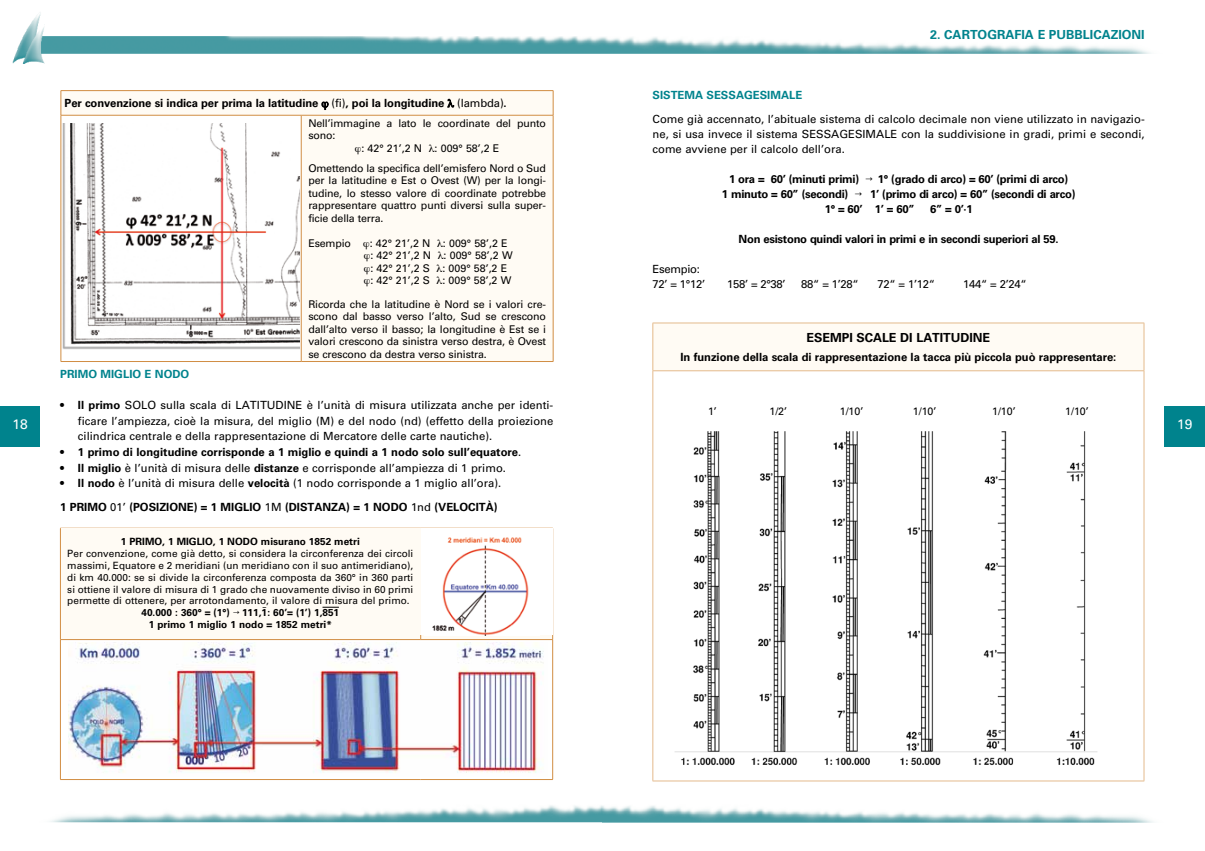
<style>
.page{position:relative;width:1205px;height:851px;background:#fff}
.page>*{position:absolute;margin:0;border:0;box-sizing:border-box;transform-origin:0 0}
.t1{font:13.75px "Univers";color:#fff}
.t2{font:700 12.5px "Univers";color:#00838d}
.t3{font:700 12.5px "Univers";letter-spacing:-.005em;color:#000}
.t4{font:700 11.25px/23.1px "Univers";letter-spacing:-.01em;color:#000}
.t5{font:11.25px/15px "Univers";color:#000;text-align:justify}
.t6{font:700 11.25px "Univers";color:#00838d}
.t7{font:11.25px/15px "Univers";letter-spacing:-.025em;color:#000}
.t8{font:10.75px "Univers";letter-spacing:-.005em;color:#000}
.t9{font:10.62px/12.5px "Univers";letter-spacing:-.015em;color:#000;text-align:justify}
.t10{font:10px/11.9px "Univers";color:#000;text-align:justify}
.t11{font:700 10px/11.9px "Univers";color:#000;text-align:center}
.s1{font-weight:400}
.s2{font-family:"Letter Gothic Std";font-style:italic}
.s3{font-weight:700}
</style>
<div class="page">
<img style="left:12px;top:12px;width:1139px;height:52px">
<img style="left:50px;top:805px;width:552px;height:18px">
<div style="left:1165px;top:406px;width:40px;height:40px;background:#00838d"></div>
<div style="left:0;top:406px;width:40px;height:40px;background:#00838d"></div>
<svg style="left:602px;top:806px;width:551px;height:17px"></svg>
<div style="left:62px;top:91px;width:491px;height:270px;background:#fffbf4"></div>
<div style="left:61px;top:115px;width:240px;height:246px;background:#fff"></div>
<hr style="left:61px;top:90px;width:240px;height:1px;background:#d18d43">
<svg style="left:61px;top:91px;width:1px;height:24px"></svg>
<hr style="left:301px;top:90px;width:252px;height:1px;background:#d18d43">
<svg style="left:553px;top:91px;width:1px;height:24px"></svg>
<hr style="left:61px;top:115px;width:240px;height:1px;background:#d18d43">
<hr style="left:61px;top:115px;width:1px;height:246px;background:#d18d43">
<hr style="left:301px;top:115px;width:252px;height:1px;background:#d18d43">
<hr style="left:301px;top:115px;width:1px;height:246px;background:#d18d43">
<hr style="left:553px;top:115px;width:1px;height:246px;background:#d18d43">
<hr style="left:61px;top:361px;width:240px;height:1px;background:#d18d43">
<hr style="left:301px;top:361px;width:252px;height:1px;background:#d18d43">
<img style="left:62px;top:123px;width:238px;height:227px">
<hr style="left:61px;top:635px;width:491px;height:4px;background:#fffbf4">
<hr style="left:60px;top:528px;width:1px;height:111px;background:#d18d43">
<hr style="left:420px;top:528px;width:1px;height:111px;background:#d18d43">
<hr style="left:552px;top:528px;width:1px;height:111px;background:#d18d43">
<hr style="left:60px;top:639px;width:361px;height:1px;background:#d18d43">
<hr style="left:60px;top:639px;width:1px;height:140px;background:#d18d43">
<hr style="left:421px;top:639px;width:132px;height:1px;background:#d18d43">
<hr style="left:552px;top:639px;width:1px;height:140px;background:#d18d43">
<hr style="left:60px;top:779px;width:361px;height:1px;background:#d18d43">
<hr style="left:421px;top:779px;width:132px;height:1px;background:#d18d43">
<div style="left:61px;top:528px;width:359px;height:107px;background:#fffbf4"></div>
<img style="left:424px;top:537px;width:115px;height:99px">
<svg style="left:322px;top:606px;width:17px;height:1px"></svg>
<div style="left:653px;top:323px;width:491px;height:48px;background:#fffbf4"></div>
<hr style="left:652px;top:322px;width:492px;height:1px;background:#e4ba8c">
<hr style="left:652px;top:323px;width:1px;height:47px;background:#e4ba8c">
<hr style="left:1143px;top:323px;width:1px;height:47px;background:#e4ba8c">
<hr style="left:652px;top:370px;width:492px;height:1px;background:#e4ba8c">
<hr style="left:652px;top:371px;width:1px;height:409px;background:#e4ba8c">
<hr style="left:1143px;top:371px;width:1px;height:409px;background:#e4ba8c">
<hr style="left:652px;top:780px;width:492px;height:1px;background:#e4ba8c">
<img style="left:675px;top:431px;width:423px;height:335px">
<img style="left:69px;top:642px;width:475px;height:131px">
<svg style="left:321px;top:101px;width:8px;height:9px"></svg>
<svg style="left:447px;top:98px;width:7px;height:10px"></svg>
<svg style="left:355px;top:147px;width:6px;height:7px"></svg>
<svg style="left:429px;top:144px;width:5px;height:8px"></svg>
<svg style="left:364px;top:242px;width:6px;height:19px"></svg>
<svg style="left:364px;top:267px;width:6px;height:19px"></svg>
<svg style="left:437px;top:239px;width:6px;height:45px"></svg>
<p class="t4" style="left:65px;top:92px;width:444px">Per convenzione si indica per prima la latitudine <span class="s1">(fi)</span>, poi la longitudine <span class="s1">(lambda)</span>.</p>
<p class="t9" style="left:308px;top:117px;width:239px">Nell’immagine a lato le coordinate del punto</p>
<p class="t9" style="left:308px;top:129px;width:29px">sono:</p>
<p class="t9" style="left:361px;top:142px;width:140px">: 42° 21’,2 N : 009° 58’,2 E</p>
<p class="t9" style="left:308px;top:162px;width:239px">Omettendo la specifica dell’emisfero Nord o Sud per la latitudine e Est o Ovest (W) per la longi&shy;tudine, lo stesso valore di coordinate potrebbe rappresentare quattro punti diversi sulla super&shy;ficie della terra.</p>
<p class="t9" style="left:308px;top:237px;width:44px">Esempio</p>
<p class="t9" style="left:370px;top:237px;width:144px;text-align:left">: 42° 21’,2 N : 009° 58’,2 E : 42° 21’,2 N : 009° 58’,2 W : 42° 21’,2 S : 009° 58’,2 E<br>: 42° 21’,2 S : 009° 58’,2 W</p>
<p class="t9" style="left:308px;top:298px;width:239px">Ricorda che la latitudine è Nord se i valori cre&shy;scono dal basso verso l’alto, Sud se crescono dall’alto verso il basso; la longitudine è Est se i valori crescono da sinistra verso destra, è Ovest se crescono da destra verso sinistra.</p>
<p class="t2" style="left:930px;top:27px;width:216px">2. CARTOGRAFIA E PUBBLICAZIONI</p>
<p class="t6" style="left:652px;top:88px;width:151px">SISTEMA SESSAGESIMALE</p>
<p class="t5" style="left:652px;top:111px;width:494px">Come già accennato, l’abituale sistema di calcolo decimale non viene utilizzato in navigazio&shy;ne, si usa invece il sistema SESSAGESIMALE con la suddivisione in gradi, primi e secondi, come avviene per il calcolo dell’ora.</p>
<p class="t4" style="left:729px;top:167px;width:340px">1 ora = 60’ (minuti primi) <span class="s2">→</span> 1° (grado di arco) = 60’ (primi di arco)</p>
<p class="t4" style="left:722px;top:182px;width:355px">1 minuto = 60” (secondi) <span class="s2">→</span> 1’ (primo di arco) = 60” (secondi di arco)</p>
<p class="t4" style="left:825px;top:197px;width:91px">1° = 60’ 1’ = 60”</p>
<p class="t4" style="left:930px;top:197px;width:44px">6” = 0’·1</p>
<p class="t4" style="left:738px;top:227px;width:321px">Non esistono quindi valori in primi e in secondi superiori al 59.</p>
<p class="t7" style="left:652px;top:261px;width:54px">Esempio:<br>72’ = 1°12’</p>
<p class="t5" style="left:727px;top:276px;width:60px">158’ = 2°38’</p>
<p class="t5" style="left:801px;top:276px;width:59px">88“ = 1’28“</p>
<p class="t5" style="left:877px;top:276px;width:59px">72“ = 1’12“</p>
<p class="t5" style="left:963px;top:276px;width:65px">144“ = 2’24“</p>
<p class="t3" style="left:806px;top:330px;width:185px">ESEMPI SCALE DI LATITUDINE</p>
<p class="t4" style="left:680px;top:345px;width:437px">In funzione della scala di rappresentazione la tacca più piccola può rappresentare:</p>
<p class="t6" style="left:60px;top:367px;width:131px">PRIMO MIGLIO E NODO</p>
<p class="t5" style="left:78px;top:397px;width:477px;line-height:15.6px;text-indent:-18px">• <span class="s3">Il primo</span> SOLO sulla scala di LATITUDINE è l’unità di misura utilizzata anche per identi&shy;ficare l’ampiezza, cioè la misura, del miglio (M) e del nodo (nd) (effetto della proiezione cilindrica centrale e della rappresentazione di Mercatore delle carte nautiche).</p>
<p class="t4" style="left:60px;top:440px;width:462px"><span class="s1">•</span> 1 primo di longitudine corrisponde a 1 miglio e quindi a 1 nodo solo sull’equatore<span class="s1">.</span></p>
<p class="t5" style="left:60px;top:460px;width:447px">• <span class="s3">Il miglio</span> è l’unità di misura delle <span class="s3">distanze</span> e corrisponde all’ampiezza di 1 primo.</p>
<p class="t4" style="left:60px;top:472px;width:442px"><span class="s1">•</span> Il nodo <span class="s1">è l’unità di misura delle</span> velocità <span class="s1">(1 nodo corrisponde a 1 miglio all’ora).<br></span>1 PRIMO <span class="s1">01’</span> (POSIZIONE) = 1 MIGLIO <span class="s1">1M</span> (DISTANZA) = 1 NODO <span class="s1">1nd</span> (VELOCITÀ)</p>
<p class="t8" style="left:708px;top:405px;width:10px">1’</p>
<p class="t8" style="left:769px;top:405px;width:19px">1/2’</p>
<p class="t8" style="left:840px;top:405px;width:25px">1/10’</p>
<p class="t8" style="left:913px;top:405px;width:25px">1/10’</p>
<p class="t8" style="left:992px;top:405px;width:25px">1/10’</p>
<p class="t8" style="left:1065px;top:405px;width:25px">1/10’</p>
<p class="t1" style="left:12px;top:416px;width:17px">18</p>
<p class="t1" style="left:1177px;top:416px;width:17px">19</p>
<p class="t11" style="left:121px;top:535px;width:240px">1 PRIMO, 1 MIGLIO, 1 NODO misurano 1852 metri</p>
<p class="t10" style="left:67px;top:547px;width:347px">Per convenzione, come già detto, si considera la circonferenza dei circoli massimi, Equatore e 2 meridiani (un meridiano con il suo antimeridiano), di km 40.000: se si divide la circonferenza composta da 360° in 360 parti si ottiene il valore di misura di 1 grado che nuovamente diviso in 60 primi permette di ottenere, per arrotondamento, il valore di misura del primo.</p>
<p class="t11" style="left:141px;top:607px;width:199px">40.000 : 360° = (1°) 111,1¯ : 60’= (1’) 1,851<br>1 primo 1 miglio 1 nodo = 1852 metri*</p>
</div>
